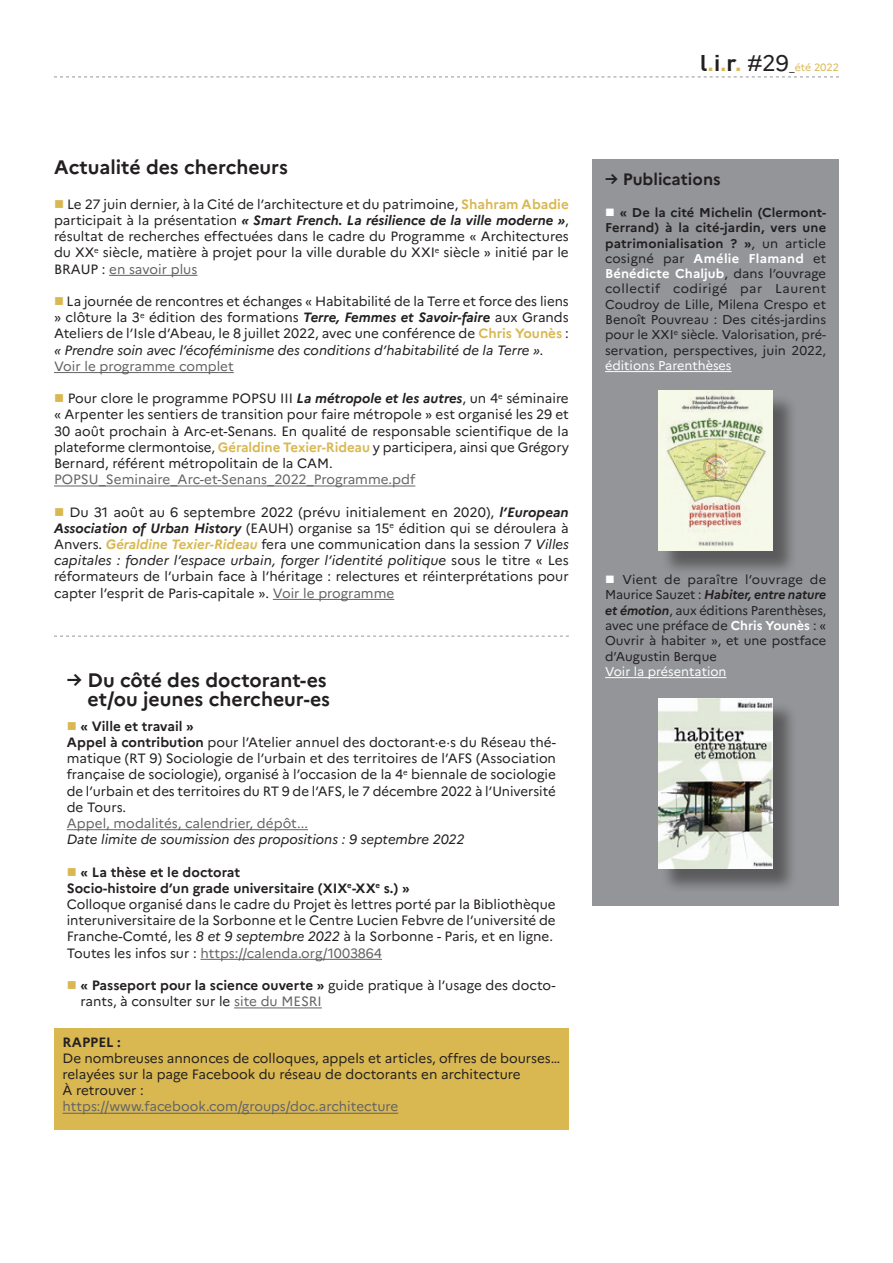
<style>
.page{position:relative;width:893px;height:1263px;background:#fff}
.page>*{position:absolute;margin:0;border:0;box-sizing:border-box;transform-origin:0 0}
.t1{font:700 19.5px/19.5px "Marianne";color:#231f20;text-align:right}
.t2{font:700 16.5px "Marianne";color:#231f20}
.t3{font:13.5px/16.2px "Marianne";color:#231f20;text-align:justify}
.t4{font:13.5px "Marianne";color:#636366}
.t5{font:italic 13.5px "Marianne";color:#231f20}
.t6{font:700 13.5px "Marianne";color:#231f20}
.t7{font:12.75px/15.3px "Marianne";color:#231f20;text-align:justify}
.t8{font:12.75px "Marianne";color:#fff}
.t9{font:10.5px "Marianne";letter-spacing:-.005em;color:#d9b852}
.s1{color:#d9b852}
.s2{font-weight:700;color:#d9b852}
.s3{font-weight:700;font-style:italic}
.s4{color:#636366}
.s5{font-style:italic}
.s6{font-weight:700;font-style:italic;color:#d9b852}
.s7{font-weight:700}
.s8{font-family:"DIN Pro";font-weight:700;font-size:22.5px;color:#231f20}
.s9{font-family:"DIN Pro";font-weight:700;font-size:22.5px}
.s10{font-size:22.5px;color:#231f20}
.s11{color:#231f20}
.s12{color:#fff}
.s13{font-weight:700;color:#fff}
</style>
<div class="page">
<hr style="left:109px;top:275px;width:88px;height:1px;background:#636366">
<hr style="left:54px;top:372px;width:180px;height:1px;background:#636366">
<hr style="left:54px;top:485px;width:361px;height:1px;background:#636366">
<hr style="left:273px;top:599px;width:121px;height:1px;background:#636366">
<div style="left:592px;top:159px;width:247px;height:747px;background:#939598"></div>
<hr style="left:605px;top:371px;width:127px;height:1px;background:#fff">
<hr style="left:605px;top:677px;width:121px;height:1px;background:#fff">
<svg style="left:54px;top:77px;width:785px;height:1px"></svg>
<svg style="left:54px;top:636px;width:515px;height:1px"></svg>
<div style="left:661px;top:393px;width:137px;height:183px;background:#231f20;opacity:.5"></div>
<img style="left:658px;top:390px;width:114px;height:161px">
<div style="left:661px;top:701px;width:137px;height:192px;background:#231f20;opacity:.5"></div>
<img style="left:658px;top:698px;width:115px;height:170px">
<hr style="left:67px;top:829px;width:241px;height:1px;background:#636366">
<hr style="left:200px;top:959px;width:182px;height:1px;background:#636366">
<hr style="left:234px;top:1007px;width:88px;height:1px;background:#636366">
<div style="left:54px;top:1028px;width:515px;height:101px;background:#d9b852"></div>
<hr style="left:63px;top:1113px;width:335px;height:1px;background:#636366">
<h1 class="t1" style="left:54px;top:157px;width:236px">Actualité des chercheurs</h1>
<p class="t3" style="left:54px;top:196px;width:516px"><span class="s1">■</span> Le 27 juin dernier, à la Cité de l’architecture et du patrimoine, <span class="s2">Shahram Abadie </span>participait à la présentation <span class="s3">« Smart French. La résilience de la ville moderne »</span>, résultat de recherches effectuées dans le cadre du Programme « Architectures du XX<sup>e</sup> siècle, matière à projet pour la ville durable du XXI<sup>e</sup> siècle » initié par le BRAUP : <span class="s4">en savoir plus</span></p>
<p class="t3" style="left:54px;top:293px;width:516px"><span class="s1">■</span> La journée de rencontres et échanges « Habitabilité de la Terre et force des liens » clôture la 3<sup>e</sup> édition des formations <span class="s3">Terre, Femmes et Savoir-faire</span> aux Grands Ateliers de l’Isle d’Abeau, le 8 juillet 2022, avec une conférence de <span class="s2">Chris Younès</span> : <span class="s5">« Prendre soin avec l’écoféminisme des conditions d’habitabilité de la Terre ».</span></p>
<p class="t4" style="left:54px;top:358px;width:181px">Voir le programme complet</p>
<p class="t3" style="left:54px;top:390px;width:517px"><span class="s1">■</span> Pour clore le programme POPSU III <span class="s3">La métropole et les autres</span>, un 4<sup>e</sup> séminaire « Arpenter les sentiers de transition pour faire métropole » est organisé les 29 et 30 août prochain à Arc-et-Senans. En qualité de responsable scientifique de la plateforme clermontoise, <span class="s2">Géraldine Texier-Rideau</span> y participera, ainsi que Grégory Bernard, référent métropolitain de la CAM.</p>
<p class="t4" style="left:54px;top:471px;width:363px">POPSU_Seminaire_Arc-et-Senans_2022_Programme.pdf</p>
<p class="t3" style="left:54px;top:504px;width:516px"><span class="s1">■</span> Du 31 août au 6 septembre 2022 (prévu initialement en 2020), <span class="s3">l’European Association of Urban History</span> (EAUH) organise sa 15<sup>e</sup> édition qui se déroulera à Anvers. <span class="s6">Géraldine Texier-Rideau</span> fera une communication dans la session 7 <span class="s5">Villes capitales : fonder l’espace urbain, forger l’identité politique</span> sous le titre « Les réformateurs de l’urbain face à l’héritage : relectures et réinterprétations pour capter l’esprit de Paris-capitale ». <span class="s4">Voir le programme</span></p>
<h1 class="t1" style="left:67px;top:670px;width:265px">→ Du côté des doctorant-es et/ou jeunes chercheur-es</h1>
<p class="t3" style="left:67px;top:718px;width:491px;text-align:left"><span class="s1">■</span> <span class="s7">« Ville et travail »<br>Appel à contribution</span> pour l’Atelier annuel des doctorant·e·s du Réseau thé&shy;matique (RT 9) Sociologie de l’urbain et des territoires de l’AFS (Association française de sociologie), organisé à l’occasion de la 4<sup>e</sup> biennale de sociologie de l’urbain et des territoires du RT 9 de l’AFS, le 7 décembre 2022 à l’Université de Tours.</p>
<p class="t4" style="left:67px;top:815px;width:243px">Appel, modalités, calendrier, dépôt...</p>
<p class="t5" style="left:67px;top:831px;width:399px">Date limite de soumission des propositions : 9 septembre 2022</p>
<p class="t3" style="left:67px;top:864px;width:490px;text-align:left"><span class="s1">■</span> <span class="s7">« La thèse et le doctorat<br>Socio-histoire d’un grade universitaire (XIX</span><sup>e</sup><span class="s7">-XX</span><sup>e</sup> <span class="s7">s.) »<br></span>Colloque organisé dans le cadre du Projet ès lettres porté par la Bibliothèque interuniversitaire de la Sorbonne et le Centre Lucien Febvre de l’université de Franche-Comté, les <span class="s5">8 et 9 septembre 2022</span> à la Sorbonne - Paris, et en ligne.<br>Toutes les infos sur : <span class="s4">https://calenda.org/1003864</span></p>
<p class="t3" style="left:80px;top:977px;width:477px;text-indent:-14px"><span class="s1">■</span> <span class="s7">« Passeport pour la science ouverte »</span> guide pratique à l’usage des docto&shy;rants, à consulter sur le <span class="s4">site du MESRI</span></p>
<p class="t6" style="left:63px;top:1034px;width:60px">RAPPEL :</p>
<p class="t3" style="left:63px;top:1050px;width:499px;text-align:left">De nombreuses annonces de colloques, appels et articles, offres de bourses… relayées sur la page Facebook du réseau de doctorants en architecture<br>À retrouver :</p>
<p class="t4" style="left:63px;top:1098px;width:337px">https://www.facebook.com/groups/doc.architecture</p>
<p class="t9" style="left:700px;top:61px;width:140px"><span class="s8">l</span><span class="s9">.</span><span class="s8">i</span><span class="s9">.</span><span class="s8">r</span><span class="s9">.</span> <span class="s10">#29</span><span class="s11">_</span>été 2022</p>
<p class="t2" style="left:605px;top:169px;width:117px">→ Publications</p>
<p class="t7" style="left:605px;top:205px;width:223px"><span class="s12">■</span> <span class="s7">« De la cité Michelin (Clermont-Ferrand) à la cité-jardin, vers une patrimonialisation ? »</span>, un article cosigné par <span class="s13">Amélie Flamand</span> et <span class="s13">Bénédicte Chaljub</span>, dans l’ouvrage collectif codirigé par Laurent Coudroy de Lille, Milena Crespo et Benoît Pouvreau : Des cités-jardins pour le XXI<sup>e</sup> siècle. Valorisation, pré&shy;servation, perspectives, juin 2022,</p>
<p class="t8" style="left:605px;top:358px;width:128px">éditions Parenthèses</p>
<p class="t7" style="left:605px;top:572px;width:223px"><span class="s12">■</span> Vient de paraître l’ouvrage de Maurice Sauzet : <span class="s3">Habiter, entre nature et émotion</span>, aux éditions Parenthèses, avec une préface de <span class="s13">Chris Younès</span> : « Ouvrir à habiter », et une postface d’Augustin Berque</p>
<p class="t8" style="left:605px;top:664px;width:123px">Voir la présentation</p>
</div>
